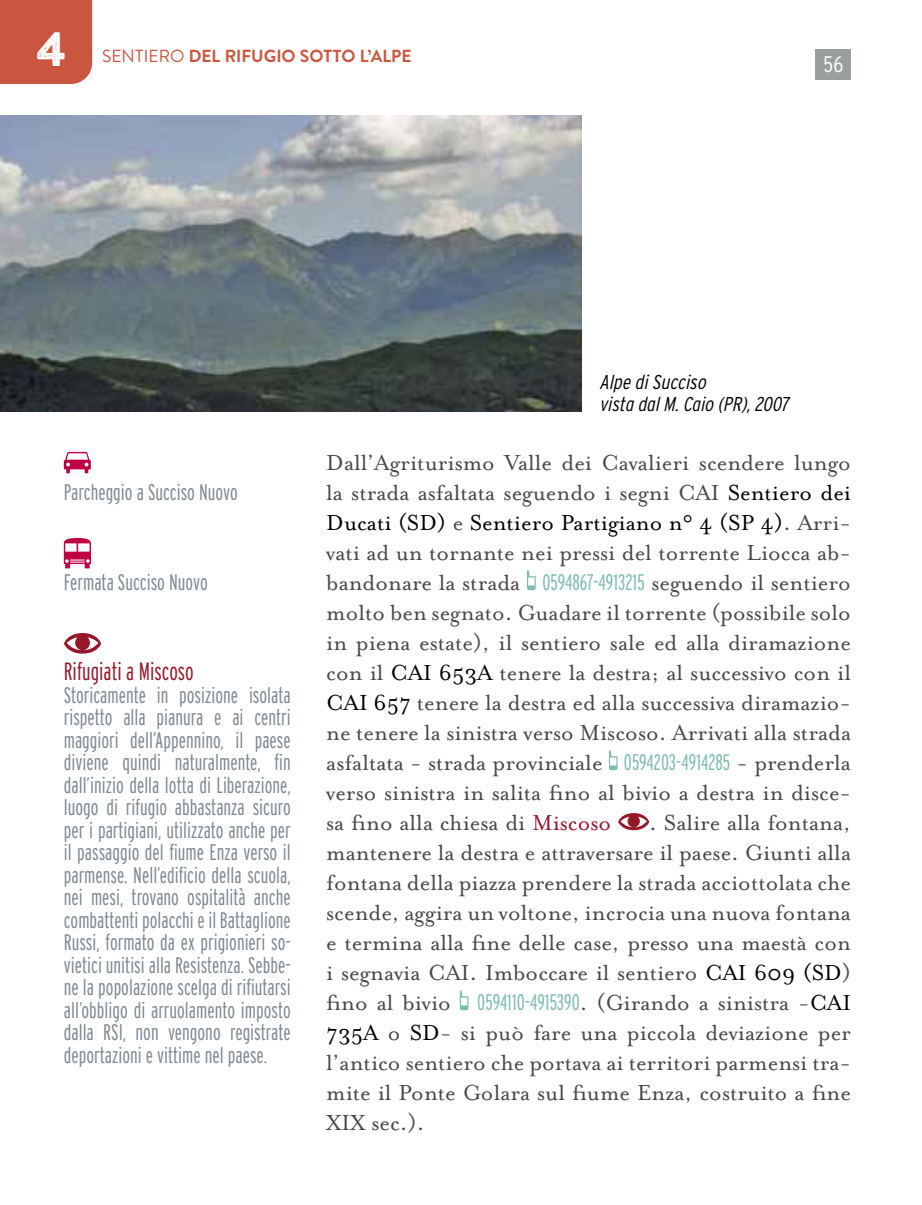
<style>
.page{position:relative;width:922px;height:1205px;background:#fff}
.page>*{position:absolute;margin:0;border:0;box-sizing:border-box;transform-origin:0 0}
.t1{font:47.5px "Brandon Printed Two";color:#fff}
.t2{font:25px/30px "Mrs Eaves Roman";color:#484848;text-align:justify}
.t3{font:300 extra-condensed 25px "Interstate";color:#951728}
.t4{font:300 extra-condensed 22.5px/22.5px "Interstate";color:#7e8891;text-align:justify}
.t5{font:300 condensed 22.5px "Interstate";color:#fff}
.t6{font:italic 300 condensed 20px/22.5px "Interstate";color:#000}
.t7{font:700 17.5px "Brandon Text";color:#c9573f}
.s1{font-weight:400}
.s2{color:#000}
.s3{font-family:"Interstate";font-weight:300;font-stretch:extra-condensed;font-size:22.5px;color:#7ebbb2}
.s4{color:#951728}
</style>
<div class="page">
<div style="left:815px;top:50px;width:35px;height:30px;background:#9a9f9c"></div>
<svg style="left:527px;top:570px;width:8px;height:20px"></svg>
<svg style="left:608px;top:750px;width:9px;height:20px"></svg>
<svg style="left:618px;top:813px;width:31px;height:17px"></svg>
<svg style="left:459px;top:990px;width:9px;height:20px"></svg>
<svg style="left:64px;top:538px;width:27px;height:30px"></svg>
<svg style="left:64px;top:452px;width:27px;height:21px"></svg>
<img style="left:0;top:116px;width:581px;height:295px">
<div style="left:0;top:0;width:92px;height:84px;background:#c9573f"></div>
<svg style="left:64px;top:633px;width:37px;height:20px"></svg>
<h1 class="t1" style="left:35px;top:19px;width:33px">4</h1>
<p class="t7" style="left:102px;top:44px;width:311px"><span class="s1">SENTIERO</span> DEL RIFUGIO SOTTO L’ALPE</p>
<p class="t5" style="left:823px;top:52px;width:21px">56</p>
<p class="t6" style="left:599px;top:370px;width:191px">Alpe di Succiso<br>vista dal M. Caio (PR), 2007</p>
<p class="t4" style="left:64px;top:481px;width:175px">Parcheggio a Succiso Nuovo</p>
<p class="t4" style="left:64px;top:571px;width:145px">Fermata Succiso Nuovo</p>
<p class="t3" style="left:64px;top:657px;width:131px">Rifugiati a Miscoso</p>
<p class="t4" style="left:64px;top:683px;width:228px">Storicamente in posizione isolata rispetto alla pianura e ai centri maggiori dell’Appennino, il paese diviene quindi naturalmente, fin dall’inizio della lotta di Liberazione, luogo di rifugio abbastanza sicuro per i partigiani, utilizzato anche per il passaggio del fiume Enza verso il parmense. Nell’edificio della scuola, nei mesi, trovano ospitalità anche combattenti polacchi e il Battaglione Russi, formato da ex prigionieri so&shy;vietici unitisi alla Resistenza. Sebbe&shy;ne la popolazione scelga di rifiutarsi all’obbligo di arruolamento imposto dalla RSI, non vengono registrate deportazioni e vittime nel paese.</p>
<p class="t2" style="left:326px;top:448px;width:526px">Dall’Agriturismo Valle dei Cavalieri scendere lungo la strada asfaltata seguendo i segni CAI <span class="s2">Sentiero dei Ducati (SD)</span> e <span class="s2">Sentiero Partigiano n° 4 (SP 4)</span>. Arri&shy;vati ad un tornante nei pressi del torrente Liocca ab&shy;bandonare la strada <span class="s3">0594867-4913215</span> seguendo il sentiero molto ben segnato. Guadare il torrente (possibile solo in piena estate), il sentiero sale ed alla diramazione con il <span class="s2">CAI 653A</span> tenere la destra; al successivo con il <span class="s2">CAI 657</span> tenere la destra ed alla successiva diramazio&shy;ne tenere la sinistra verso Miscoso. Arrivati alla strada asfaltata - strada provinciale <span class="s3">0594203-4914285</span> - prenderla verso sinistra in salita fino al bivio a destra in disce&shy;sa fino alla chiesa di <span class="s4">Miscoso</span></p>
<p class="t2" style="left:326px;top:808px;width:526px;text-indent:323px">. Salire alla fontana, mantenere la destra e attraversare il paese. Giunti alla fontana della piazza prendere la strada acciottolata che scende, aggira un voltone, incrocia una nuova fontana e termina alla fine delle case, presso una maestà con i segnavia CAI. Imboccare il sentiero <span class="s2">CAI 609 (SD</span>) fino al bivio <span class="s3">0594110-4915390</span>. (Girando a sinistra -<span class="s2">CAI 735A</span> o <span class="s2">SD</span>- si può fare una piccola deviazione per l’antico sentiero che portava ai territori parmensi tra&shy;mite il Ponte Golara sul fiume Enza, costruito a fine XIX sec.).</p>
</div>
